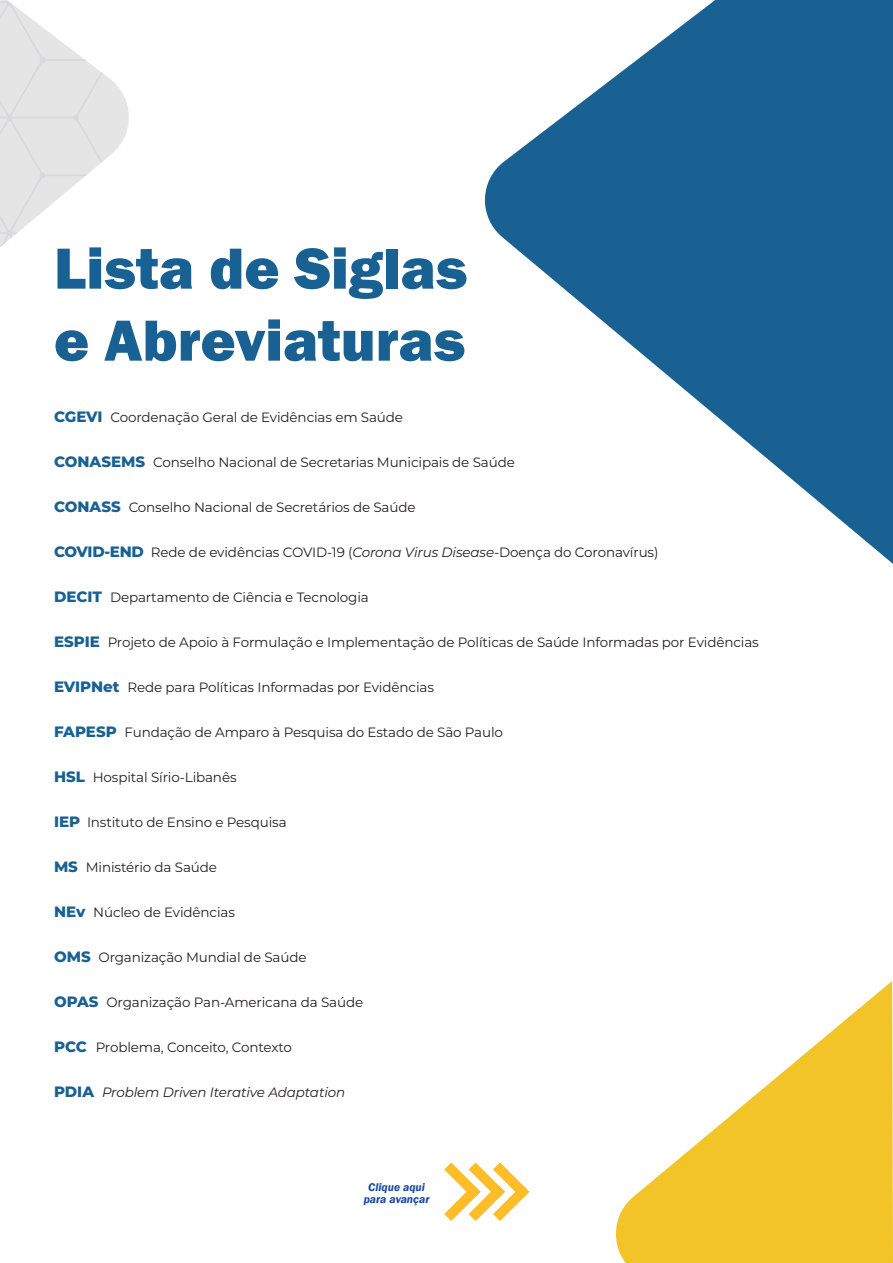
<style>
.page{position:relative;width:893px;height:1263px;background:#fff}
.page>*{position:absolute;margin:0;border:0;box-sizing:border-box;transform-origin:0 0}
.t1{font:800 60px "Franklin Gothic";color:#196193}
.t2{font:13.5px "Montserrat";letter-spacing:-.01em;color:#231f20}
.t3{font:italic 13.5px "Montserrat";letter-spacing:-.01em;color:#231f20}
.t4{font:italic 600 11.55px/12.3px "Franklin Gothic";color:#15489e;text-align:center}
.s1{font-weight:800;font-size:15px;color:#196193}
.s2{font-style:italic}
.s3{font-weight:800;font-style:normal;font-size:15px;color:#196193}
</style>
<div class="page">
<svg style="left:0;top:0;width:129px;height:247px"></svg>
<svg style="left:484px;top:0;width:409px;height:564px;fill:#196193"></svg>
<svg style="left:616px;top:981px;width:276px;height:282px;fill:#f3c428"></svg>
<svg style="left:892px;top:981px;width:1px;height:282px"></svg>
<svg style="left:444px;top:1162px;width:85px;height:59px"></svg>
<p class="t1" style="left:54px;top:230px;width:415px">Lista de Siglas</p>
<p class="t1" style="left:54px;top:302px;width:413px">e Abreviaturas</p>
<p class="t2" style="left:54px;top:408px;width:351px"><span class="s1">CGEVI</span> Coordenação Geral de Evidências em Saúde</p>
<p class="t2" style="left:54px;top:453px;width:462px"><span class="s1">CONASEMS</span> Conselho Nacional de Secretarias Municipais de Saúde</p>
<p class="t2" style="left:54px;top:498px;width:363px"><span class="s1">CONASS</span> Conselho Nacional de Secretários de Saúde</p>
<p class="t2" style="left:54px;top:543px;width:606px"><span class="s1">COVID-END</span> Rede de evidências COVID-19 (<span class="s2">Corona Virus Disease</span>-Doença do Coronavírus)</p>
<p class="t2" style="left:54px;top:588px;width:316px"><span class="s1">DECIT</span> Departamento de Ciência e Tecnologia</p>
<p class="t2" style="left:54px;top:633px;width:706px"><span class="s1">ESPIE</span> Projeto de Apoio à Formulação e Implementação de Políticas de Saúde Informadas por Evidências</p>
<p class="t2" style="left:54px;top:678px;width:381px"><span class="s1">EVIPNet</span> Rede para Políticas Informadas por Evidências</p>
<p class="t2" style="left:54px;top:723px;width:451px"><span class="s1">FAPESP</span> Fundação de Amparo à Pesquisa do Estado de São Paulo</p>
<p class="t2" style="left:54px;top:768px;width:184px"><span class="s1">HSL</span> Hospital Sírio-Libanês</p>
<p class="t2" style="left:54px;top:813px;width:234px"><span class="s1">IEP</span> Instituto de Ensino e Pesquisa</p>
<p class="t2" style="left:54px;top:858px;width:164px"><span class="s1">MS</span> Ministério da Saúde</p>
<p class="t2" style="left:54px;top:903px;width:183px"><span class="s1">NEv</span> Núcleo de Evidências</p>
<p class="t2" style="left:54px;top:948px;width:254px"><span class="s1">OMS</span> Organização Mundial de Saúde</p>
<p class="t2" style="left:54px;top:993px;width:311px"><span class="s1">OPAS</span> Organização Pan-Americana da Saúde</p>
<p class="t2" style="left:54px;top:1038px;width:240px"><span class="s1">PCC</span> Problema, Conceito, Contexto</p>
<p class="t3" style="left:54px;top:1083px;width:293px"><span class="s3">PDIA</span> Problem Driven Iterative Adaptation</p>
<p class="t4" style="left:364px;top:1180px;width:67px">Clique aqui para avançar</p>
</div>
